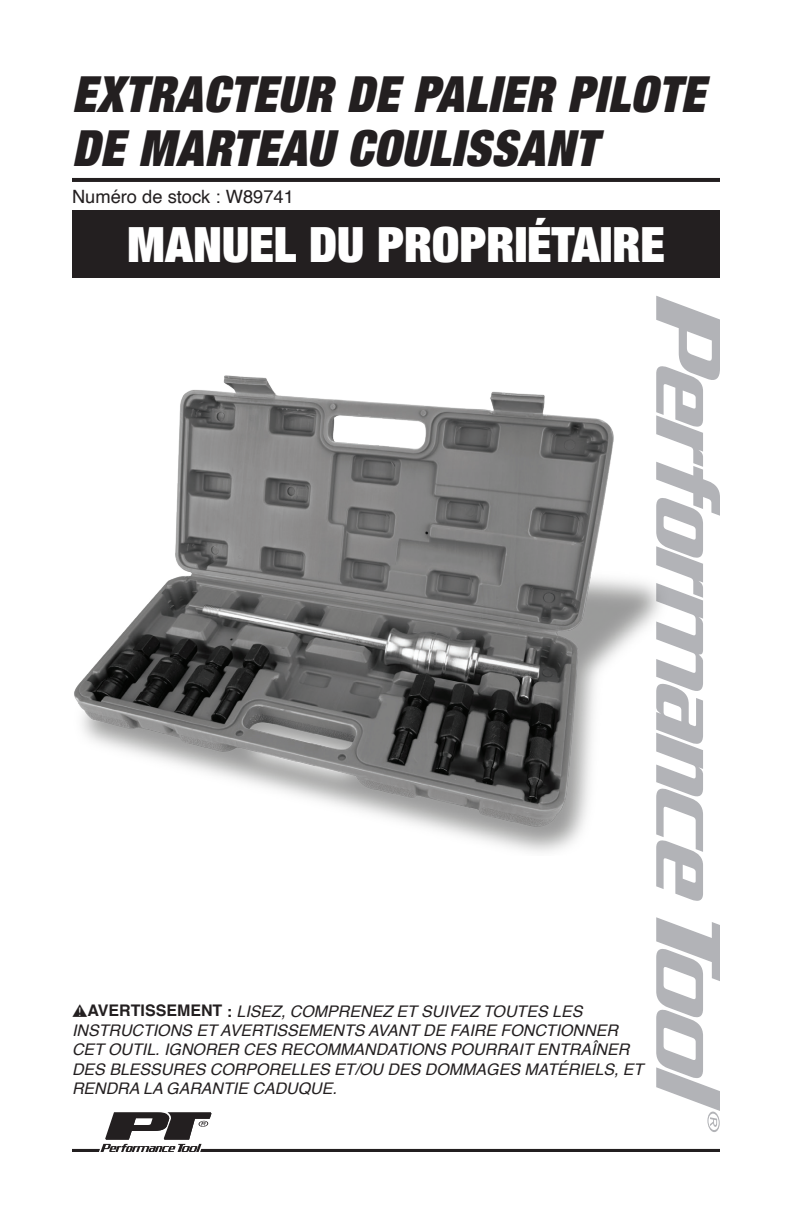
<style>
.page{position:relative;width:792px;height:1224px;background:#fff}
.page>*{position:absolute;margin:0;border:0;box-sizing:border-box;transform-origin:0 0}
.Heading{font:italic 900 expanded 50px/54px "Helvetica Neue";letter-spacing:.02em;color:#231f20;scale:.95 1}
.t1{font:900 expanded 48.8px "Helvetica Neue";color:#fff}
.t2{font:18.4px "Helvetica";color:#231f20}
.t3{font:italic 16px/19.2px "Helvetica";color:#231f20}
.s1{font-weight:700;font-style:normal}
</style>
<div class="page">
<svg style="left:656px;top:296px;width:64px;height:605px"></svg>
<div style="left:72px;top:211px;width:648px;height:67px;background:#231f20"></div>
<hr style="left:72px;top:178px;width:648px;height:4px;background:#231f20">
<img style="left:74px;top:370px;width:640px;height:486px">
<svg style="left:72px;top:917px;width:648px;height:235px"></svg>
<p class="Heading" style="left:72px;top:66px;width:668px">EXTRACTEUR DE PALIER PILOTE<br>DE MARTEAU COULISSANT</p>
<p class="t2" style="left:72px;top:182px;width:224px">Numéro de stock : W89741</p>
<p class="t1" style="left:127px;top:213px;width:539px">MANUEL DU PROPRIÉTAIRE</p>
<p class="t3" style="left:72px;top:1002px;width:573px;text-indent:16px"><span class="s1">AVERTISSEMENT :</span> LISEZ, COMPRENEZ ET SUIVEZ TOUTES LES INSTRUCTIONS ET AVERTISSEMENTS AVANT DE FAIRE FONCTIONNER CET OUTIL. IGNORER CES RECOMMANDATIONS POURRAIT ENTRAÎNER DES BLESSURES CORPORELLES ET/OU DES DOMMAGES MATÉRIELS, ET RENDRA LA GARANTIE CADUQUE.</p>
</div>
